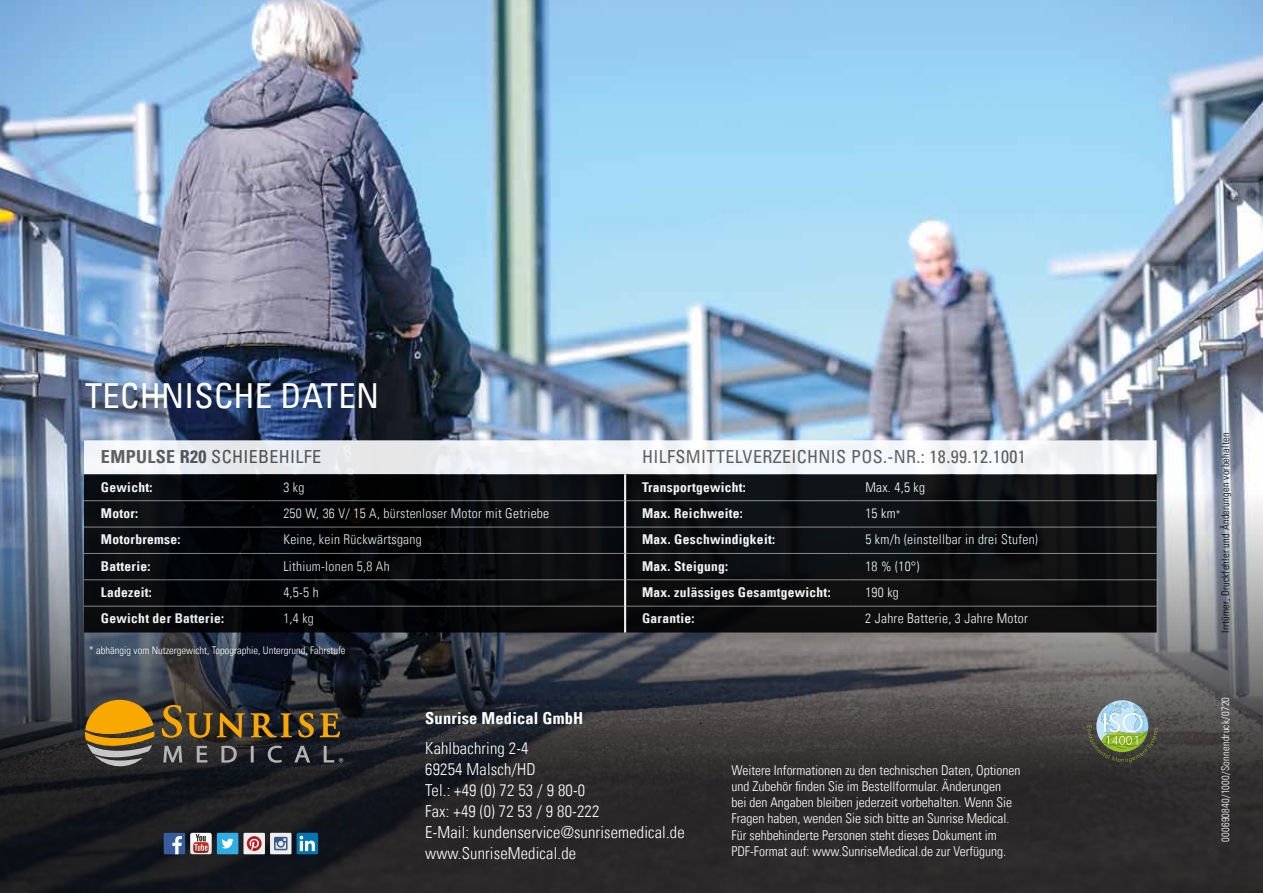
<style>
.page{position:relative;width:1263px;height:893px;background:#fff}
.page>*{position:absolute;margin:0;border:0;box-sizing:border-box;transform-origin:0 0}
.t1{font:condensed 34.5px "Univers Com 57";letter-spacing:.01em;color:#fff}
.t2{font:condensed 18px "Univers Com 57";letter-spacing:.02em;color:#575756}
.t3{font:16.5px/21px "Univers Com 47 Light Cond";letter-spacing:.01em;color:#fff}
.t4{font:16.5px "Univers Com 67 Bold Cond";letter-spacing:.01em;color:#fff}
.t5{font:13.5px/16.2px "Univers Com 47 Light Cond";color:#fff}
.t6{font:13.5px "Univers Com 67 Bold Cond";letter-spacing:.02em;color:#fff}
.t7{font:13.5px "Univers Com 47 Light Cond";letter-spacing:.02em;color:#fff}
.t8{font:10.5px "Univers Com 47 Light Cond";color:#fff}
.t9{font:10.5px "Univers Com 47 Light Cond";letter-spacing:.02em;color:#000}
.t10{font:10.5px "Univers Com 47 Light Cond";letter-spacing:.02em;color:#fff}
.s1{font-family:"Univers Com 67 Bold Cond";font-stretch:normal}
.s2{font-size:10.5px}
</style>
<div class="page">
<img style="left:0;top:0;width:1263px;height:493px">
<svg style="left:0;top:493px;width:1263px;height:400px;background:#3b3c3f"></svg>
<svg style="left:1087px;top:702px;width:71px;height:60px;background:#7c8d7b"></svg>
<svg style="left:84px;top:440px;width:1073px;height:34px"></svg>
<svg style="left:84px;top:474px;width:1073px;height:158px;background:#0c0d0f"></svg>
<hr style="left:84px;top:500px;width:182px;height:1px;background:#878787">
<hr style="left:266px;top:500px;width:358px;height:1px;background:#878787">
<hr style="left:626px;top:500px;width:222px;height:1px;background:#878787">
<hr style="left:848px;top:500px;width:309px;height:1px;background:#878787">
<hr style="left:84px;top:527px;width:182px;height:1px;background:#878787">
<hr style="left:266px;top:527px;width:358px;height:1px;background:#878787">
<hr style="left:626px;top:527px;width:222px;height:1px;background:#878787">
<hr style="left:848px;top:527px;width:309px;height:1px;background:#878787">
<hr style="left:84px;top:553px;width:182px;height:1px;background:#878787">
<hr style="left:266px;top:553px;width:358px;height:1px;background:#878787">
<hr style="left:626px;top:553px;width:222px;height:1px;background:#878787">
<hr style="left:848px;top:553px;width:309px;height:1px;background:#878787">
<hr style="left:84px;top:580px;width:182px;height:1px;background:#878787">
<hr style="left:266px;top:580px;width:358px;height:1px;background:#878787">
<hr style="left:626px;top:580px;width:222px;height:1px;background:#878787">
<hr style="left:848px;top:580px;width:309px;height:1px;background:#878787">
<hr style="left:84px;top:606px;width:182px;height:1px;background:#878787">
<hr style="left:266px;top:606px;width:358px;height:1px;background:#878787">
<hr style="left:626px;top:606px;width:222px;height:1px;background:#878787">
<hr style="left:848px;top:606px;width:309px;height:1px;background:#878787">
<hr style="left:624px;top:474px;width:2px;height:27px;background:#fff">
<hr style="left:624px;top:501px;width:2px;height:26px;background:#fff">
<hr style="left:624px;top:527px;width:2px;height:26px;background:#fff">
<hr style="left:624px;top:553px;width:2px;height:27px;background:#fff">
<hr style="left:624px;top:580px;width:2px;height:26px;background:#fff">
<hr style="left:624px;top:606px;width:2px;height:26px;background:#fff">
<svg style="left:85px;top:700px;width:69px;height:66px;background:#a27c2d"></svg>
<svg style="left:162px;top:705px;width:130px;height:33px;background:#604b20"></svg>
<svg style="left:298px;top:713px;width:16px;height:24px"></svg>
<svg style="left:320px;top:713px;width:20px;height:24px"></svg>
<svg style="left:163px;top:746px;width:19px;height:16px"></svg>
<svg style="left:197px;top:746px;width:10px;height:16px"></svg>
<svg style="left:221px;top:746px;width:16px;height:17px"></svg>
<svg style="left:251px;top:746px;width:3px;height:16px"></svg>
<svg style="left:268px;top:745px;width:14px;height:18px"></svg>
<svg style="left:294px;top:746px;width:16px;height:16px"></svg>
<svg style="left:324px;top:746px;width:19px;height:16px"></svg>
<div style="left:164px;top:833px;width:21px;height:21px;background:#375d9e"></div>
<svg style="left:172px;top:836px;width:10px;height:18px"></svg>
<div style="left:243px;top:833px;width:22px;height:21px;background:#ededed"></div>
<svg style="left:246px;top:835px;width:17px;height:17px"></svg>
<svg style="left:247px;top:836px;width:15px;height:15px"></svg>
<svg style="left:270px;top:833px;width:21px;height:21px"></svg>
<svg style="left:274px;top:837px;width:13px;height:13px"></svg>
<svg style="left:297px;top:833px;width:21px;height:21px"></svg>
<svg style="left:300px;top:836px;width:15px;height:15px"></svg>
<div style="left:217px;top:833px;width:21px;height:21px;background:#2dafe6"></div>
<svg style="left:222px;top:839px;width:12px;height:9px"></svg>
<svg style="left:190px;top:833px;width:22px;height:21px"></svg>
<h1 class="t1" style="left:85px;top:374px;width:296px">TECHNISCHE DATEN</h1>
<h2 class="t2" style="left:101px;top:445px;width:222px"><span class="s1">EMPULSE R20</span> SCHIEBEHILFE</h2>
<h2 class="t2" style="left:642px;top:445px;width:385px">HILFSMITTELVERZEICHNIS POS.-NR.: 18.99.12.1001</h2>
<p class="t6" style="left:101px;top:478px;width:53px">Gewicht:</p>
<p class="t5" style="left:283px;top:479px;width:23px">3 kg</p>
<p class="t6" style="left:642px;top:478px;width:105px">Transportgewicht:</p>
<p class="t5" style="left:865px;top:479px;width:61px">Max. 4,5 kg</p>
<p class="t6" style="left:101px;top:505px;width:39px">Motor:</p>
<p class="t7" style="left:283px;top:505px;width:267px">250 W, 36 V/ 15 A, bürstenloser Motor mit Getriebe</p>
<p class="t6" style="left:642px;top:505px;width:102px">Max. Reichweite:</p>
<p class="t5" style="left:865px;top:505px;width:37px">15 km<span class="s2">*</span></p>
<p class="t6" style="left:101px;top:531px;width:81px">Motorbremse:</p>
<p class="t7" style="left:283px;top:531px;width:140px">Keine, kein Rückwärtsgang</p>
<p class="t6" style="left:642px;top:531px;width:134px">Max. Geschwindigkeit:</p>
<p class="t7" style="left:865px;top:531px;width:174px">5 km/h (einstellbar in drei Stufen)</p>
<p class="t6" style="left:101px;top:558px;width:51px">Batterie:</p>
<p class="t7" style="left:283px;top:558px;width:108px">Lithium-Ionen 5,8 Ah</p>
<p class="t6" style="left:642px;top:558px;width:88px">Max. Steigung:</p>
<p class="t5" style="left:865px;top:558px;width:56px">18 % (10°)</p>
<p class="t6" style="left:101px;top:584px;width:52px">Ladezeit:</p>
<p class="t5" style="left:283px;top:584px;width:37px">4,5-5 h</p>
<p class="t6" style="left:642px;top:584px;width:190px">Max. zulässiges Gesamtgewicht:</p>
<p class="t5" style="left:865px;top:584px;width:35px">190 kg</p>
<p class="t6" style="left:101px;top:610px;width:125px">Gewicht der Batterie:</p>
<p class="t5" style="left:283px;top:610px;width:32px">1,4 kg</p>
<p class="t6" style="left:642px;top:610px;width:54px">Garantie:</p>
<p class="t7" style="left:865px;top:610px;width:164px">2 Jahre Batterie, 3 Jahre Motor</p>
<p class="t8" style="left:89px;top:644px;width:258px">* abhängig vom Nutzergewicht, Topographie, Untergrund, Fahrstufe</p>
<p class="t4" style="left:425px;top:708px;width:160px">Sunrise Medical GmbH</p>
<p class="t3" style="left:425px;top:737px;width:261px">Kahlbachring 2-4<br>69254 Malsch/HD<br>Tel.: +49 (0) 72 53 / 9 80-0<br>Fax: +49 (0) 72 53 / 9 80-222<br>E-Mail: kundenservice@sunrisemedical.de www.SunriseMedical.de</p>
<p class="t5" style="left:731px;top:762px;width:291px">Weitere Informationen zu den technischen Daten, Optionen und Zubehör finden Sie im Bestellformular. Änderungen<br>bei den Angaben bleiben jederzeit vorbehalten. Wenn Sie Fragen haben, wenden Sie sich bitte an Sunrise Medical.<br>Für sehbehinderte Personen steht dieses Dokument im PDF-Format auf: www.SunriseMedical.de zur Verfügung.</p>
<p class="t9" style="left:1219px;top:632px;width:201px;rotate:-90deg">Irrtümer, Druckfehler und Änderungen vorbehalten</p>
<p class="t10" style="left:1219px;top:842px;width:147px;rotate:-90deg">000690840/1000/Sonnendruck/0720</p>
</div>
